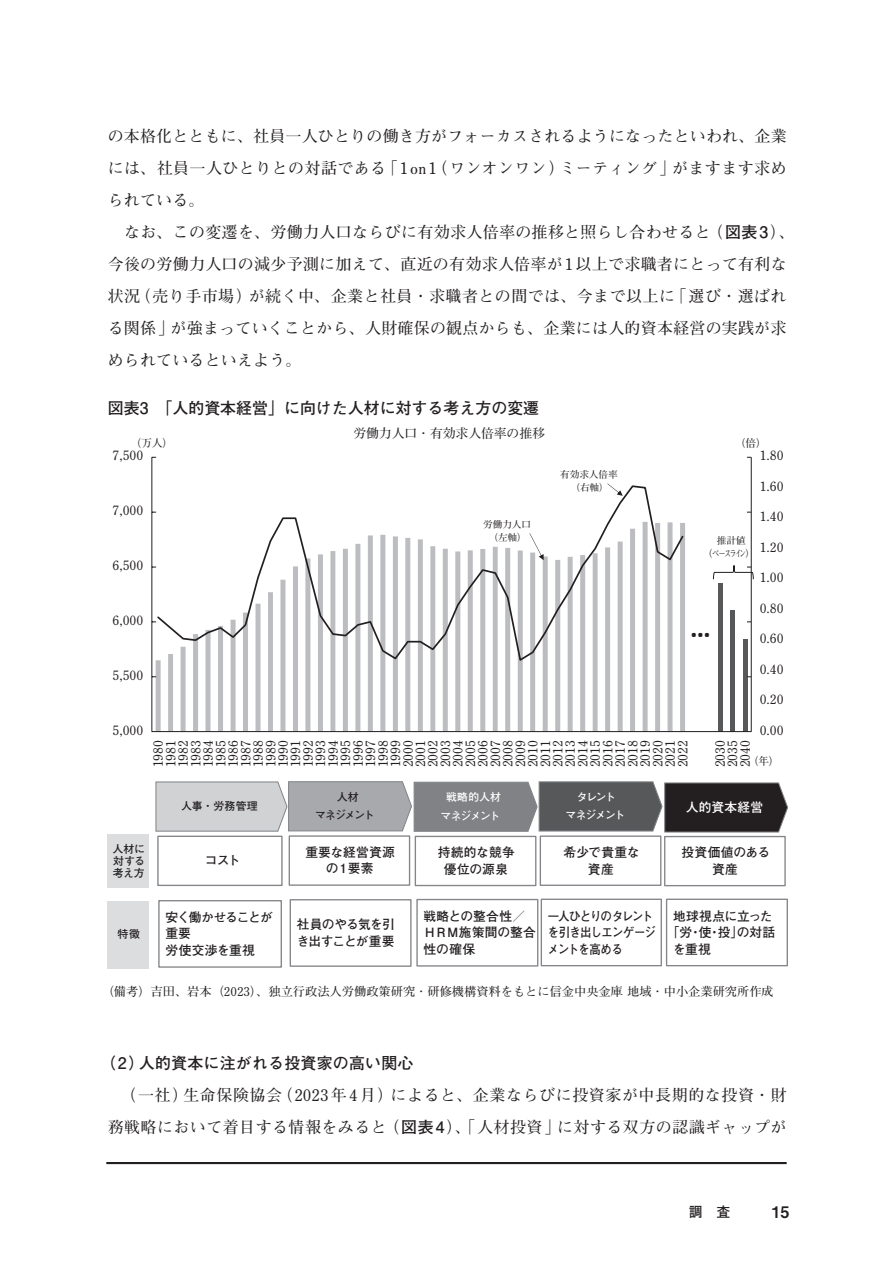
<style>
.page{position:relative;width:893px;height:1263px;background:#fff}
.page>*{position:absolute;margin:0;border:0;box-sizing:border-box;transform-origin:0 0}
.t1{font:700 29.1px "Calibri";color:#231f20}
.t2{font:700 15.9px/32px "Futo Min A101 Pr 5";letter-spacing:.025em;color:#231f20}
.t3{font:700 15.9px "Futo Go B101 Pr 5";color:#231f20}
.t4{font:15.9px "Midashi Go Pr 5 MB31";color:#231f20}
.t5{font:700 13.8px "Futo Go B101 Pr 5";color:#231f20}
.t6{font:700 12.75px/12.5px "Futo Min A101 Pr 6 N";color:#231f20;text-align:justify}
.t7{font:700 12.75px/16.5px "Futo Go B101 Pr 6 N";letter-spacing:-.03em;color:#231f20}
.t8{font:700 12.75px/16.5px "Futo Go B101 Pr 6 N";letter-spacing:-.07em;color:#231f20;scale:.9 1}
.t9{font:700 12.75px/16.5px "Futo Go B101 Pr 6 N";letter-spacing:.005em;color:#231f20}
.t10{font:700 12.75px/16.5px "Futo Go B101 Pr 6 N";letter-spacing:-.055em;color:#231f20}
.t11{font:700 12.75px/16.5px "Futo Go B101 Pr 6 N";color:#231f20;text-align:center}
.t12{font:700 12.75px/16.5px "Futo Go B101 Pr 6 N";letter-spacing:.015em;color:#231f20;text-align:center}
.t13{font:700 12.75px/16.5px "Futo Go B101 Pr 6 N";letter-spacing:.025em;color:#231f20;text-align:center}
.t14{font:700 12.75px/16.5px "Futo Go B101 Pr 6 N";letter-spacing:.01em;color:#231f20;text-align:center}
.t15{font:700 12.75px "Futo Go B101 Pr 6 N";letter-spacing:-.01em;color:#231f20}
.t16{font:700 12.75px "Futo Go B101 Pr 6 N";letter-spacing:.02em;color:#fff}
.t17{font:700 12.15px "Futo Min A101 Pr 5";color:#231f20}
.t18{font:700 10.95px/12px "Futo Go B101 Pr 6 N";letter-spacing:-.015em;color:#231f20;text-align:justify}
.t19{font:700 10.95px/18.1px "Futo Go B101 Pr 6 N";letter-spacing:-.065em;color:#fff;text-align:center}
.t20{font:700 10.95px/18.1px "Futo Go B101 Pr 6 N";letter-spacing:-.12em;color:#fff;text-align:center}
.t21{font:700 10.95px/18.1px "Futo Go B101 Pr 6 N";letter-spacing:-.095em;color:#231f20;text-align:center}
.t22{font:700 10.65px "Futo Min A101 Pr 6 N";color:#231f20}
.t23{font:700 9.6px/12.9px "Futo Min A101 Pr 6 N";color:#231f20;text-align:center}
.t24{font:700 9.6px/12.9px "Futo Min A101 Pr 6 N";letter-spacing:-.2em;color:#231f20;text-align:center}
.s1{font-family:"Futo Go B101 Pr 5"}
</style>
<div class="page">
<hr style="left:106px;top:1162px;width:681px;height:2px;background:#231f20">
<div style="left:108px;top:834px;width:41px;height:54px;background:#dcdddf"></div>
<div style="left:108px;top:901px;width:41px;height:67px;background:#dcdddf"></div>
<svg style="left:155px;top:781px;width:633px;height:52px;background:#88888b"></svg>
<div style="left:157px;top:836px;width:126px;height:50px;border:1px solid #848689"></div>
<div style="left:289px;top:835px;width:121px;height:51px;border:1px solid #848689"></div>
<div style="left:415px;top:836px;width:121px;height:50px;border:1px solid #848689"></div>
<div style="left:540px;top:835px;width:121px;height:51px;border:1px solid #848689"></div>
<div style="left:664px;top:836px;width:122px;height:50px;border:1px solid #848689"></div>
<div style="left:158px;top:900px;width:124px;height:68px;border:1px solid #848689"></div>
<div style="left:290px;top:899px;width:122px;height:68px;border:1px solid #848689"></div>
<div style="left:416px;top:899px;width:122px;height:67px;border:1px solid #848689"></div>
<div style="left:541px;top:898px;width:121px;height:68px;border:1px solid #848689"></div>
<div style="left:666px;top:898px;width:122px;height:68px;border:1px solid #848689"></div>
<svg style="left:752px;top:572px;width:2px;height:8px"></svg>
<svg style="left:151px;top:457px;width:601px;height:275px"></svg>
<p class="t2" style="left:108px;top:118px;width:688px">の本格化とともに、社員一人ひとりの働き方がフォーカスされるようになったといわれ、企業には、社員一人ひとりとの対話である「1on1（ワンオンワン）ミーティング」がますます求められている。<br>　なお、この変遷を、労働力人口ならびに有効求人倍率の推移と照らし合わせると（<span class="s1">図表3</span>）、今後の労働力人口の減少予測に加えて、直近の有効求人倍率が1以上で求職者にとって有利な状況（売り手市場）が続く中、企業と社員・求職者との間では、今まで以上に「選び・選ばれる関係」が強まっていくことから、人財確保の観点からも、企業には人的資本経営の実践が求められているといえよう。</p>
<p class="t3" style="left:108px;top:395px;width:433px">図表3　「人的資本経営」に向けた人材に対する考え方の変遷</p>
<p class="t6" style="left:353px;top:427px;width:193px">労働力人口・有効求人倍率の推移</p>
<p class="t22" style="left:131px;top:435px;width:44px">（万人）</p>
<p class="t22" style="left:735px;top:435px;width:33px">（倍）</p>
<p class="t6" style="left:113px;top:449px;width:32px">7,500</p>
<p class="t6" style="left:113px;top:504px;width:32px">7,000</p>
<p class="t6" style="left:113px;top:559px;width:32px">6,500</p>
<p class="t6" style="left:113px;top:613px;width:32px">6,000</p>
<p class="t6" style="left:113px;top:668px;width:32px">5,500</p>
<p class="t6" style="left:113px;top:723px;width:32px">5,000</p>
<p class="t23" style="left:483px;top:518px;width:49px">労働力人口（左軸）</p>
<p class="t23" style="left:560px;top:467px;width:59px">有効求人倍率（右軸）</p>
<p class="t24" style="left:703px;top:534px;width:54px">推計値<br>（ベースライン）</p>
<h1 class="t1" style="left:690px;top:606px;width:22px">…</h1>
<p class="t6" style="left:760px;top:449px;width:25px">1.80</p>
<p class="t6" style="left:760px;top:479px;width:25px">1.60</p>
<p class="t6" style="left:760px;top:510px;width:25px">1.40</p>
<p class="t6" style="left:760px;top:540px;width:25px">1.20</p>
<p class="t6" style="left:760px;top:571px;width:25px">1.00</p>
<p class="t6" style="left:760px;top:601px;width:25px">0.80</p>
<p class="t6" style="left:760px;top:632px;width:25px">0.60</p>
<p class="t6" style="left:760px;top:662px;width:25px">0.40</p>
<p class="t6" style="left:760px;top:693px;width:25px">0.20</p>
<p class="t6" style="left:760px;top:723px;width:25px">0.00</p>
<p class="t6" style="left:151px;top:767px;width:29px;rotate:-90deg">1980<br>1981<br>1982<br>1983<br>1984<br>1985<br>1986<br>1987<br>1988<br>1989<br>1990<br>1991<br>1992<br>1993<br>1994<br>1995<br>1996<br>1997<br>1998<br>1999<br>2000<br>2001<br>2002<br>2003<br>2004<br>2005<br>2006<br>2007<br>2008<br>2009<br>2010<br>2011<br>2012<br>2013<br>2014<br>2015<br>2016<br>2017<br>2018<br>2019<br>2020<br>2021<br>2022</p>
<p class="t6" style="left:713px;top:767px;width:29px;rotate:-90deg">2030<br>2035<br>2040</p>
<p class="t22" style="left:748px;top:752px;width:33px">（年）</p>
<p class="t18" style="left:112px;top:842px;width:34px">人材に対する考え方</p>
<p class="t18" style="left:118px;top:928px;width:24px">特徴</p>
<p class="t18" style="left:181px;top:800px;width:78px">人事・労務管理</p>
<p class="t21" style="left:315px;top:787px;width:61px">人材<br>マネジメント</p>
<p class="t19" style="left:441px;top:788px;width:62px">戦略的人材マネジメント</p>
<p class="t20" style="left:566px;top:787px;width:61px">タレント<br>マネジメント</p>
<p class="t16" style="left:686px;top:797px;width:79px">人的資本経営</p>
<p class="t7" style="left:205px;top:852px;width:37px">コスト</p>
<p class="t11" style="left:305px;top:843px;width:91px">重要な経営資源の１要素</p>
<p class="t12" style="left:438px;top:844px;width:78px">持続的な競争優位の源泉</p>
<p class="t14" style="left:564px;top:843px;width:77px">希少で貴重な資産</p>
<p class="t13" style="left:682px;top:844px;width:90px">投資価値のある資産</p>
<p class="t7" style="left:165px;top:908px;width:109px">安く働かせることが重要<br>労使交渉を重視</p>
<p class="t10" style="left:297px;top:916px;width:100px">社員のやる気を引き出すことが重要</p>
<p class="t9" style="left:424px;top:907px;width:114px">戦略との整合性／<br>ＨＲＭ施策間の整合性の確保</p>
<p class="t8" style="left:548px;top:907px;width:122px">一人ひとりのタレントを引き出しエンゲージメントを高める</p>
<p class="t15" style="left:673px;top:905px;width:101px">地球視点に立った</p>
<p class="t7" style="left:667px;top:923px;width:110px">「労・使・投」の対話</p>
<p class="t7" style="left:673px;top:940px;width:39px">を重視</p>
<p class="t17" style="left:102px;top:982px;width:674px">（備考）吉田、岩本（2023）、独立行政法人労働政策研究・研修機構資料をもとに信金中央金庫地域・中小企業研究所作成</p>
<p class="t3" style="left:100px;top:1051px;width:315px">（2）人的資本に注がれる投資家の高い関心</p>
<p class="t2" style="left:108px;top:1078px;width:680px">　（一社）生命保険協会（2023年4月）によると、企業ならびに投資家が中長期的な投資・財務戦略において着目する情報をみると（<span class="s1">図表4</span>）、「人材投資」に対する双方の認識ギャップが</p>
<p class="t5" style="left:689px;top:1201px;width:43px">調　査</p>
<p class="t4" style="left:772px;top:1199px;width:19px">15</p>
</div>
